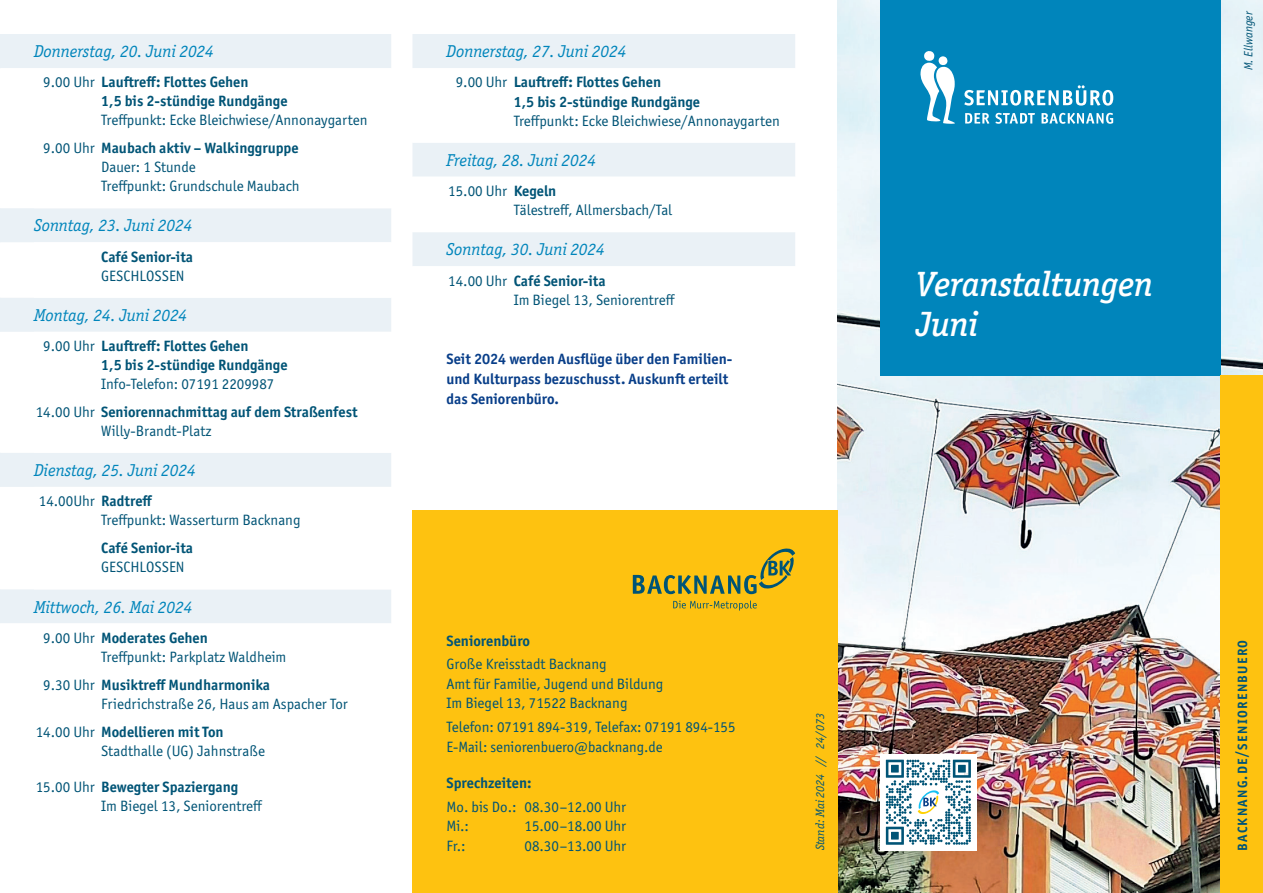
<style>
.page{position:relative;width:1263px;height:893px;background:#fff}
.page>*{position:absolute;margin:0;border:0;box-sizing:border-box;transform-origin:0 0}
.t1{font:italic 500 35.25px/39.5px "Officina Serif ITC Pro";color:#fff}
.t2{font:italic 17.25px "Officina Serif ITC Pro";color:#0085bb}
.t3{font:15px/19.2px "Officina Sans ITC Pro";color:#005476}
.t4{font:700 15px/18.9px "Officina Sans ITC Pro";color:#005476}
.t5{font:700 15px/20.2px "Officina Sans ITC Pro";color:#083e89}
.t6{font:700 13.5px "Officina Sans ITC Pro";letter-spacing:.1em;color:#005476}
.t7{font:italic 12px "Officina Serif ITC Pro";color:#005476}
.t8{font:italic 12px "Officina Sans ITC Pro";color:#005476}
.s1{font-weight:400}
.s2{font-weight:700}
</style>
<div class="page">
<img style="left:838px;top:0;width:425px;height:893px">
<div style="left:880px;top:0;width:340px;height:376px;background:#0085bb"></div>
<div style="left:1220px;top:376px;width:43px;height:517px;background:#fec210"></div>
<div style="left:880px;top:754px;width:97px;height:96px;background:#fff"></div>
<svg style="left:886px;top:760px;width:85px;height:85px"></svg>
<svg style="left:920px;top:51px;width:35px;height:73px"></svg>
<svg style="left:965px;top:113px;width:148px;height:11px"></svg>
<svg style="left:964px;top:85px;width:149px;height:21px"></svg>
<div style="left:0;top:34px;width:391px;height:34px;background:#eaf1f6"></div>
<svg style="left:0;top:208px;width:391px;height:415px"></svg>
<div style="left:412px;top:510px;width:426px;height:383px;background:#fec210"></div>
<svg style="left:673px;top:600px;width:84px;height:11px"></svg>
<svg style="left:633px;top:548px;width:162px;height:46px"></svg>
<div style="left:412px;top:34px;width:383px;height:34px;background:#eaf1f6"></div>
<svg style="left:412px;top:143px;width:383px;height:123px;fill:#eaf1f6"></svg>
<p class="t2" style="left:34px;top:42px;width:181px">Donnerstag, 20. Juni 2024</p>
<p class="t4" style="left:101px;top:73px;width:188px;text-indent:-58px"><span class="s1">9.00 Uhr</span> Lauftreff: Flottes Gehen<br>1,5 bis 2-stündige Rundgänge</p>
<p class="t3" style="left:43px;top:106px;width:326px;line-height:27.9px;text-indent:58px">Treffpunkt: Ecke Bleichwiese/Annonaygarten<br>9.00 Uhr <span class="s2">Maubach aktiv – Walkinggruppe</span></p>
<p class="t3" style="left:101px;top:157px;width:200px">Dauer: 1 Stunde<br>Treffpunkt: Grundschule Maubach</p>
<p class="t2" style="left:34px;top:216px;width:160px">Sonntag, 23. Juni 2024</p>
<p class="t4" style="left:101px;top:247px;width:93px">Café Senior-ita</p>
<p class="t3" style="left:101px;top:266px;width:85px">GESCHLOSSEN</p>
<p class="t2" style="left:34px;top:305px;width:155px">Montag, 24. Juni 2024</p>
<p class="t4" style="left:101px;top:336px;width:188px;text-indent:-58px"><span class="s1">9.00 Uhr</span> Lauftreff: Flottes Gehen<br>1,5 bis 2-stündige Rundgänge</p>
<p class="t4" style="left:36px;top:370px;width:323px;line-height:27.9px;text-indent:65px"><span class="s1">Info-Telefon: 07191 2209987<br>14.00 Uhr</span> Seniorennachmittag auf dem Straßenfest</p>
<p class="t3" style="left:101px;top:421px;width:112px">Willy-Brandt-Platz</p>
<p class="t2" style="left:34px;top:460px;width:163px">Dienstag, 25. Juni 2024</p>
<p class="t3" style="left:101px;top:491px;width:201px;text-indent:-62px">14.00Uhr <span class="s2">Radtreff<br></span>Treffpunkt: Wasserturm Backnang</p>
<p class="t4" style="left:101px;top:539px;width:93px">Café Senior-ita</p>
<p class="t3" style="left:101px;top:558px;width:85px">GESCHLOSSEN</p>
<p class="t2" style="left:34px;top:597px;width:160px">Mittwoch, 26. Mai 2024</p>
<p class="t3" style="left:101px;top:628px;width:187px;text-indent:-58px">9.00 Uhr <span class="s2">Moderates Gehen<br></span>Treffpunkt: Parkplatz Waldheim</p>
<p class="t3" style="left:101px;top:675px;width:248px;text-indent:-58px">9.30 Uhr <span class="s2">Musiktreff Mundharmonika<br></span>Friedrichstraße 26, Haus am Aspacher Tor</p>
<p class="t3" style="left:101px;top:722px;width:165px;text-indent:-65px">14.00 Uhr <span class="s2">Modellieren mit Ton<br></span>Stadthalle (UG) Jahnstraße</p>
<p class="t3" style="left:101px;top:778px;width:163px;text-indent:-65px">15.00 Uhr <span class="s2">Bewegter Spaziergang<br></span>Im Biegel 13, Seniorentreff</p>
<p class="t2" style="left:446px;top:42px;width:181px">Donnerstag, 27. Juni 2024</p>
<p class="t4" style="left:514px;top:73px;width:188px;text-indent:-58px"><span class="s1">9.00 Uhr</span> Lauftreff: Flottes Gehen<br>1,5 bis 2-stündige Rundgänge</p>
<p class="t3" style="left:514px;top:111px;width:268px">Treffpunkt: Ecke Bleichwiese/Annonaygarten</p>
<p class="t2" style="left:446px;top:150px;width:151px">Freitag, 28. Juni 2024</p>
<p class="t3" style="left:514px;top:181px;width:160px;text-indent:-65px">15.00 Uhr <span class="s2">Kegeln<br></span>Tälestreff, Allmersbach/Tal</p>
<p class="t2" style="left:446px;top:240px;width:160px">Sonntag, 30. Juni 2024</p>
<p class="t3" style="left:514px;top:271px;width:163px;text-indent:-65px">14.00 Uhr <span class="s2">Café Senior-ita<br></span>Im Biegel 13, Seniorentreff</p>
<p class="t5" style="left:446px;top:348px;width:287px">Seit 2024 werden Ausflüge über den Familien&shy;und Kulturpass bezuschusst. Auskunft erteilt das Seniorenbüro.</p>
<p class="t4" style="left:446px;top:631px;width:85px">Seniorenbüro</p>
<p class="t3" style="left:446px;top:654px;width:218px">Große Kreisstadt Backnang<br>Amt für Familie, Jugend und Bildung<br>Im Biegel 13, 71522 Backnang</p>
<p class="t3" style="left:446px;top:717px;width:291px">Telefon: 07191 894-319, Telefax: 07191 894-155<br>E-Mail: seniorenbuero@backnang.de</p>
<p class="t4" style="left:446px;top:773px;width:86px">Sprechzeiten:</p>
<p class="t3" style="left:446px;top:797px;width:181px">Mo. bis Do.: 08.30–12.00 Uhr<br>Mi.:</p>
<p class="t3" style="left:524px;top:817px;width:103px">15.00–18.00 Uhr</p>
<p class="t3" style="left:446px;top:836px;width:21px">Fr.:</p>
<p class="t3" style="left:524px;top:836px;width:103px">08.30–13.00 Uhr</p>
<p class="t7" style="left:813px;top:850px;width:139px;rotate:-90deg">Stand: Mai 2024 // 24/073</p>
<h1 class="t1" style="left:916px;top:264px;width:238px">Veranstaltungen<br>Juni</h1>
<p class="t8" style="left:1241px;top:70px;width:60px;rotate:-90deg">M. Ellwanger</p>
<p class="t6" style="left:1234px;top:851px;width:213px;rotate:-90deg">BACKNANG.DE/SENIORENBUERO</p>
</div>
